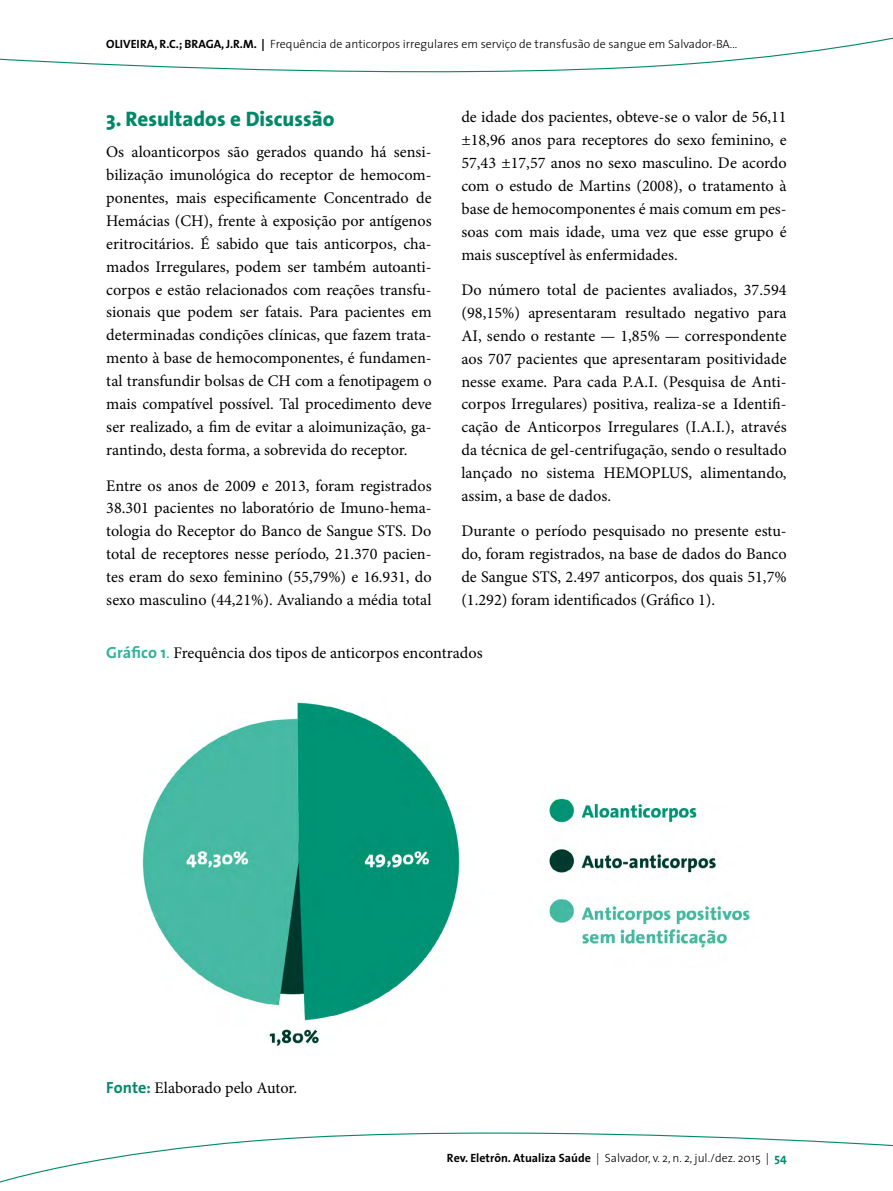
<style>
.page{position:relative;width:893px;height:1191px;background:#fff}
.page>*{position:absolute;margin:0;border:0;box-sizing:border-box;transform-origin:0 0}
.t1{font:800 21px "The Sans 8";color:#008969}
.t2{font:16.2px/23px "Minion Pro";color:#000;text-align:justify}
.t3{font:300 12px "The Sans 3";color:#000}
.s1{font-family:"The Sans 7 Bold Plain";font-weight:400}
.s2{font-family:"The Sans 7 Bold Plain";color:#31b29a}
.s3{color:#31b29a}
.s4{font-family:"The Sans 7 Bold Plain";color:#008969}
.s5{font-family:"The Sans 7 Bold Plain";font-weight:400;color:#008969}
</style>
<div class="page">
<svg style="left:0;top:1132px;width:893px;height:51px"></svg>
<svg style="left:0;top:37px;width:893px;height:36px"></svg>
<img style="left:142px;top:702px;width:609px;height:344px">
<p class="t3" style="left:106px;top:34px;width:633px"><span class="s1">OLIVEIRA, R.C.; BRAGA, J.R.M. |</span> Frequência de anticorpos irregulares em serviço de transfusão de sangue em Salvador-BA...</p>
<p class="t1" style="left:106px;top:101px;width:230px">3. Resultados e Discussão</p>
<p class="t2" style="left:106px;top:141px;width:327px">Os aloanticorpos são gerados quando há sensi&shy;bilização imunológica do receptor de hemocom&shy;ponentes, mais especificamente Concentrado de Hemácias (CH), frente à exposição por antígenos eritrocitários. É sabido que tais anticorpos, cha&shy;mados Irregulares, podem ser também autoanti&shy;corpos e estão relacionados com reações transfu&shy;sionais que podem ser fatais. Para pacientes em determinadas condições clínicas, que fazem trata&shy;mento à base de hemocomponentes, é fundamen&shy;tal transfundir bolsas de CH com a fenotipagem o mais compatível possível. Tal procedimento deve ser realizado, a fim de evitar a aloimunização, ga&shy;rantindo, desta forma, a sobrevida do receptor.</p>
<p class="t2" style="left:106px;top:474px;width:327px">Entre os anos de 2009 e 2013, foram registrados 38.301 pacientes no laboratório de Imuno-hema&shy;tologia do Receptor do Banco de Sangue STS. Do total de receptores nesse período, 21.370 pacien&shy;tes eram do sexo feminino (55,79%) e 16.931, do sexo masculino (44,21%). Avaliando a média total</p>
<p class="t2" style="left:461px;top:106px;width:327px">de idade dos pacientes, obteve-se o valor de 56,11 ±18,96 anos para receptores do sexo feminino, e 57,43 ±17,57 anos no sexo masculino. De acordo com o estudo de Martins (2008), o tratamento à base de hemocomponentes é mais comum em pes&shy;soas com mais idade, uma vez que esse grupo é mais susceptível às enfermidades.</p>
<p class="t2" style="left:461px;top:279px;width:327px">Do número total de pacientes avaliados, 37.594 (98,15%) apresentaram resultado negativo para AI, sendo o restante — 1,85% — correspondente aos 707 pacientes que apresentaram positividade nesse exame. Para cada P.A.I. (Pesquisa de Anti&shy;corpos Irregulares) positiva, realiza-se a Identifi&shy;cação de Anticorpos Irregulares (I.A.I.), através da técnica de gel-centrifugação, sendo o resultado lançado no sistema HEMOPLUS, alimentando, assim, a base de dados.</p>
<p class="t2" style="left:461px;top:520px;width:327px">Durante o período pesquisado no presente estu&shy;do, foram registrados, na base de dados do Banco de Sangue STS, 2.497 anticorpos, dos quais 51,7% (1.292) foram identificados (Gráfico 1).</p>
<p class="t2" style="left:106px;top:641px;width:378px"><span class="s2">Gráfico 1</span><span class="s3">.</span> Frequência dos tipos de anticorpos encontrados</p>
<p class="t2" style="left:106px;top:1076px;width:192px"><span class="s4">Fonte:</span> Elaborado pelo Autor.</p>
<p class="t3" style="left:447px;top:1148px;width:341px"><span class="s1">Rev. Eletrôn. Atualiza Saúde</span> | Salvador, v. 2, n. 2, jul./dez. 2015 | <span class="s5">54</span></p>
</div>
